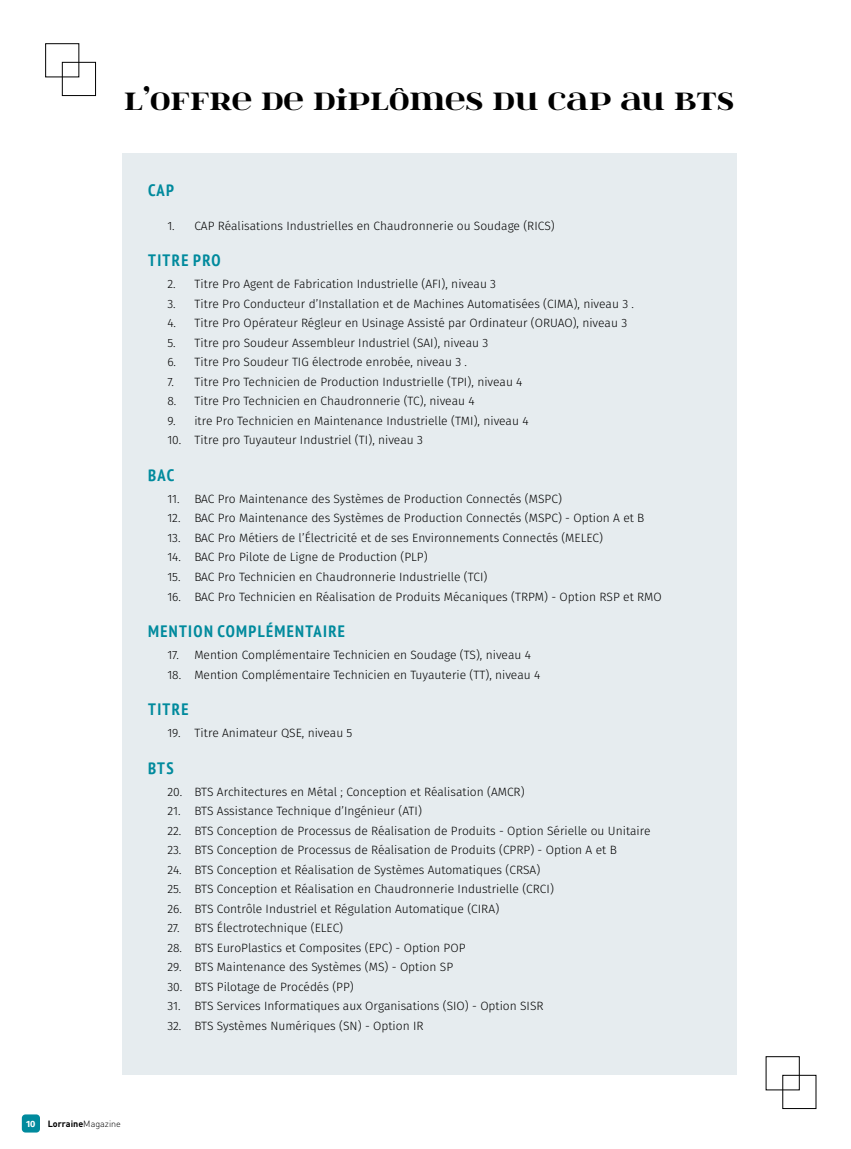
<style>
.page{position:relative;width:851px;height:1149px;background:#fff}
.page>*{position:absolute;margin:0;border:0;box-sizing:border-box;transform-origin:0 0}
.t1{font:28.5px "itsadzoke";color:#000}
.t2{font:700 condensed 16.5px "PT Sans";letter-spacing:.08em;color:#008a9d}
.t3{font:300 12px "Fira Sans";color:#000}
.t4{font:700 9px "DIN Pro";color:#000}
.t5{font:700 9px "Fira Sans";color:#fff}
.s1{font-weight:300}
</style>
<div class="page">
<div style="left:22px;top:1114px;width:18px;height:18px;background:#008a9d;border-radius:4px"></div>
<div style="left:122px;top:153px;width:614px;height:921px;background:#e6ecef"></div>
<div style="left:45px;top:43px;width:34px;height:34px;border:1px solid #000"></div>
<div style="left:62px;top:62px;width:34px;height:34px;border:1px solid #000"></div>
<h1 class="t1" style="left:124px;top:81px;width:611px">L’OFFRE DE DIPLÔMES DU CAP AU BTS</h1>
<h2 class="t2" style="left:148px;top:179px;width:27px">CAP</h2>
<p class="t3" style="left:167px;top:217px;width:389px">1. CAP Réalisations Industrielles en Chaudronnerie ou Soudage (RICS)</p>
<h2 class="t2" style="left:148px;top:249px;width:74px">TITRE PRO</h2>
<p class="t3" style="left:167px;top:275px;width:330px">2. Titre Pro Agent de Fabrication Industrielle (AFI), niveau 3</p>
<p class="t3" style="left:167px;top:295px;width:468px">3. Titre Pro Conducteur d’Installation et de Machines Automatisées (CIMA), niveau 3 .</p>
<p class="t3" style="left:167px;top:314px;width:461px">4. Titre Pro Opérateur Régleur en Usinage Assisté par Ordinateur (ORUAO), niveau 3</p>
<p class="t3" style="left:167px;top:334px;width:322px">5. Titre pro Soudeur Assembleur Industriel (SAI), niveau 3</p>
<p class="t3" style="left:167px;top:353px;width:301px">6. Titre Pro Soudeur TIG électrode enrobée, niveau 3 .</p>
<p class="t3" style="left:167px;top:373px;width:356px">7. Titre Pro Technicien de Production Industrielle (TPI), niveau 4</p>
<p class="t3" style="left:167px;top:392px;width:309px">8. Titre Pro Technicien en Chaudronnerie (TC), niveau 4</p>
<p class="t3" style="left:167px;top:412px;width:363px">9. itre Pro Technicien en Maintenance Industrielle (TMI), niveau 4</p>
<p class="t3" style="left:167px;top:431px;width:257px">10. Titre pro Tuyauteur Industriel (TI), niveau 3</p>
<h2 class="t2" style="left:148px;top:464px;width:28px">BAC</h2>
<p class="t3" style="left:167px;top:490px;width:396px">11. BAC Pro Maintenance des Systèmes de Production Connectés (MSPC)</p>
<p class="t3" style="left:167px;top:509px;width:478px">12. BAC Pro Maintenance des Systèmes de Production Connectés (MSPC) - Option A et B</p>
<p class="t3" style="left:167px;top:529px;width:437px">13. BAC Pro Métiers de l’Électricité et de ses Environnements Connectés (MELEC)</p>
<p class="t3" style="left:167px;top:548px;width:262px">14. BAC Pro Pilote de Ligne de Production (PLP)</p>
<p class="t3" style="left:167px;top:568px;width:321px">15. BAC Pro Technicien en Chaudronnerie Industrielle (TCI)</p>
<p class="t3" style="left:167px;top:587px;width:496px">16. BAC Pro Technicien en Réalisation de Produits Mécaniques (TRPM) - Option RSP et RMO</p>
<h2 class="t2" style="left:148px;top:620px;width:198px">MENTION COMPLÉMENTAIRE</h2>
<p class="t3" style="left:167px;top:646px;width:365px">17. Mention Complémentaire Technicien en Soudage (TS), niveau 4</p>
<p class="t3" style="left:167px;top:665px;width:374px">18. Mention Complémentaire Technicien en Tuyauterie (TT), niveau 4</p>
<h2 class="t2" style="left:148px;top:698px;width:42px">TITRE</h2>
<p class="t3" style="left:167px;top:724px;width:187px">19. Titre Animateur QSE, niveau 5</p>
<h2 class="t2" style="left:148px;top:756px;width:27px">BTS</h2>
<p class="t3" style="left:167px;top:782px;width:359px">20. BTS Architectures en Métal ; Conception et Réalisation (AMCR)</p>
<p class="t3" style="left:167px;top:802px;width:256px">21. BTS Assistance Technique d’Ingénieur (ATI)</p>
<p class="t3" style="left:167px;top:821px;width:484px">22. BTS Conception de Processus de Réalisation de Produits - Option Sérielle ou Unitaire</p>
<p class="t3" style="left:167px;top:841px;width:451px">23. BTS Conception de Processus de Réalisation de Produits (CPRP) - Option A et B</p>
<p class="t3" style="left:167px;top:860px;width:374px">24. BTS Conception et Réalisation de Systèmes Automatiques (CRSA)</p>
<p class="t3" style="left:167px;top:880px;width:388px">25. BTS Conception et Réalisation en Chaudronnerie Industrielle (CRCI)</p>
<p class="t3" style="left:167px;top:899px;width:333px">26. BTS Contrôle Industriel et Régulation Automatique (CIRA)</p>
<p class="t3" style="left:167px;top:919px;width:177px">27. BTS Électrotechnique (ELEC)</p>
<p class="t3" style="left:167px;top:938px;width:300px">28. BTS EuroPlastics et Composites (EPC) - Option POP</p>
<p class="t3" style="left:167px;top:958px;width:287px">29. BTS Maintenance des Systèmes (MS) - Option SP</p>
<p class="t3" style="left:167px;top:977px;width:188px">30. BTS Pilotage de Procédés (PP)</p>
<p class="t3" style="left:167px;top:997px;width:377px">31. BTS Services Informatiques aux Organisations (SIO) - Option SISR</p>
<p class="t3" style="left:167px;top:1016px;width:258px">32. BTS Systèmes Numériques (SN) - Option IR</p>
<p class="t5" style="left:26px;top:1117px;width:11px">10</p>
<p class="t4" style="left:48px;top:1115px;width:75px">Lorraine<span class="s1">Magazine</span></p>
</div>
